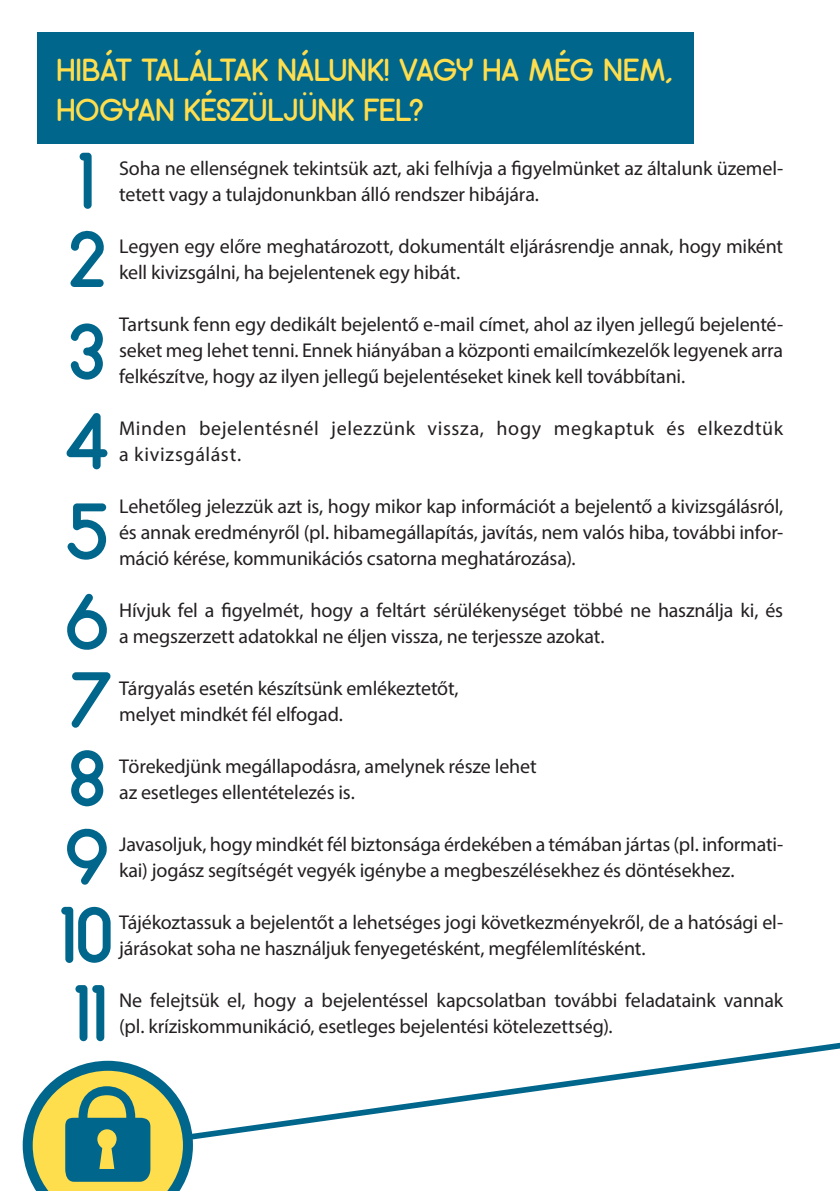
<style>
.page{position:relative;width:840px;height:1191px;background:#fff}
.page>*{position:absolute;margin:0;border:0;box-sizing:border-box;transform-origin:0 0}
.t1{font:80px "Arciform";color:#01668c}
.t2{font:32px/40px "Arciform";color:#ffde4e}
.t3{font:20px/26px "Myriad Pro";letter-spacing:-.01em;color:#231f20}
.t4{font:20px/26px "Myriad Pro";letter-spacing:.03em;color:#231f20}
</style>
<div class="page">
<div style="left:37px;top:33px;width:656px;height:111px;background:#01668c"></div>
<svg style="left:193px;top:1043px;width:646px;height:97px"></svg>
<svg style="left:23px;top:1060px;width:170px;height:131px"></svg>
<p class="t2" style="left:57px;top:49px;width:617px">HIBÁT TALÁLTAK NÁLUNK! VAGY HA MÉG NEM,<br>HOGYAN KÉSZÜLJÜNK FEL?</p>
<p class="t3" style="left:119px;top:155px;width:665px">Soha ne ellenségnek tekintsük azt, aki felhívja a figyelmünket az általunk üzemel&shy;tetett vagy a tulajdonunkban álló rendszer hibájára.</p>
<p class="t3" style="left:119px;top:233px;width:665px">Legyen egy előre meghatározott, dokumentált eljárásrendje annak, hogy miként kell kivizsgálni, ha bejelentenek egy hibát.</p>
<p class="t3" style="left:119px;top:311px;width:665px;text-align:justify">Tartsunk fenn egy dedikált bejelentő e-mail címet, ahol az ilyen jellegű bejelenté&shy;seket meg lehet tenni. Ennek hiányában a központi emailcímkezelők legyenek arra felkészítve, hogy az ilyen jellegű bejelentéseket kinek kell továbbítani.</p>
<p class="t4" style="left:119px;top:415px;width:665px">Minden bejelentésnél jelezzünk vissza, hogy megkaptuk és elkezdtük a kivizsgálást.</p>
<p class="t3" style="left:119px;top:493px;width:665px;text-align:justify">Lehetőleg jelezzük azt is, hogy mikor kap információt a bejelentő a kivizsgálásról, és annak eredményről (pl. hibamegállapítás, javítás, nem valós hiba, további infor&shy;máció kérése, kommunikációs csatorna meghatározása).</p>
<p class="t3" style="left:119px;top:597px;width:665px">Hívjuk fel a figyelmét, hogy a feltárt sérülékenységet többé ne használja ki, és a megszerzett adatokkal ne éljen vissza, ne terjessze azokat.</p>
<p class="t3" style="left:119px;top:675px;width:341px">Tárgyalás esetén készítsünk emlékeztetőt,</p>
<p class="t3" style="left:119px;top:701px;width:225px">melyet mindkét fél elfogad.</p>
<p class="t3" style="left:119px;top:753px;width:419px">Törekedjünk megállapodásra, amelynek része lehet</p>
<p class="t3" style="left:119px;top:779px;width:237px">az esetleges ellentételezés is.</p>
<p class="t3" style="left:119px;top:831px;width:665px">Javasoljuk, hogy mindkét fél biztonsága érdekében a témában jártas (pl. informati&shy;kai) jogász segítségét vegyék igénybe a megbeszélésekhez és döntésekhez.</p>
<p class="t3" style="left:119px;top:909px;width:665px">Tájékoztassuk a bejelentőt a lehetséges jogi következményekről, de a hatósági el&shy;járásokat soha ne használjuk fenyegetésként, megfélemlítésként.</p>
<p class="t3" style="left:119px;top:987px;width:665px">Ne felejtsük el, hogy a bejelentéssel kapcsolatban további feladataink vannak (pl. kríziskommunikáció, esetleges bejelentési kötelezettség).</p>
<p class="t1" style="left:79px;top:131px;width:17px">1</p>
<p class="t1" style="left:68px;top:209px;width:39px">2</p>
<p class="t1" style="left:69px;top:301px;width:37px">3</p>
<p class="t1" style="left:65px;top:391px;width:45px">4</p>
<p class="t1" style="left:66px;top:481px;width:44px">5</p>
<p class="t1" style="left:65px;top:571px;width:45px">6</p>
<p class="t1" style="left:70px;top:650px;width:44px">7</p>
<p class="t1" style="left:69px;top:728px;width:37px">8</p>
<p class="t1" style="left:65px;top:806px;width:45px">9</p>
<p class="t1" style="left:61px;top:884px;width:54px">10</p>
<p class="t1" style="left:75px;top:963px;width:34px">11</p>
</div>
